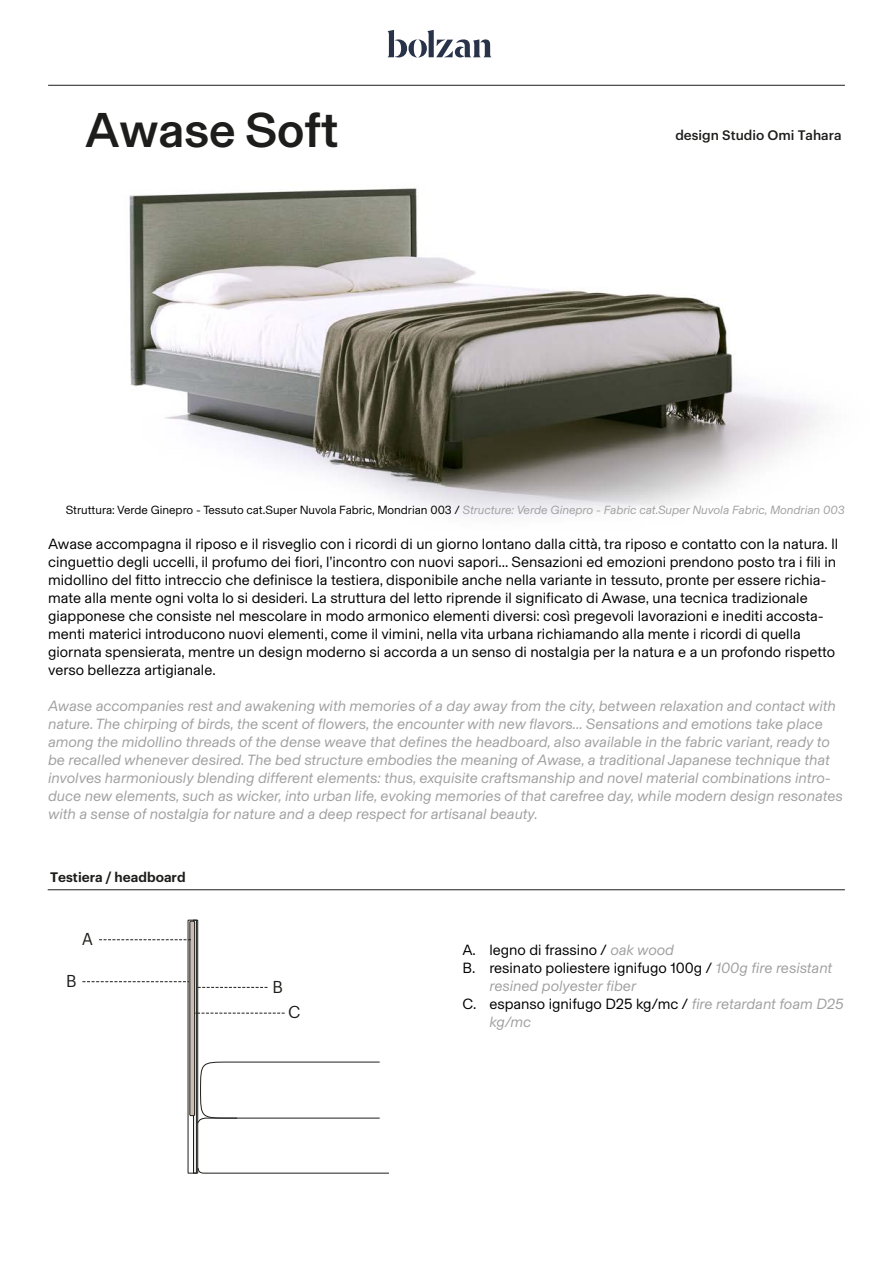
<style>
.page{position:relative;width:893px;height:1263px;background:#fff}
.page>*{position:absolute;margin:0;border:0;box-sizing:border-box;transform-origin:0 0}
.t1{font:500 49.5px "Basel Grotesk";color:#1d1d1b}
.t2{font:16.8px "Graphik";color:#1d1d1b}
.t3{font:15px/18px "Basel Grotesk";color:#000}
.t4{font:italic 15px/18px "Basel Grotesk";color:#a0a0a0}
.t5{font:500 13.5px "Graphik";color:#1d1d1b}
.t6{font:600 13.5px "Graphik";color:#1d1d1b}
.t7{font:12px "Basel Grotesk";color:#000}
.s1{font-style:italic;color:#a0a0a0}
</style>
<div class="page">
<img style="left:129px;top:188px;width:689px;height:328px">
<hr style="left:48px;top:889px;width:797px;height:1px;background:#1d1d1b">
<svg style="left:388px;top:30px;width:103px;height:27px"></svg>
<hr style="left:48px;top:85px;width:797px;height:1px;background:#1d1d1b">
<div style="left:193px;top:920px;width:4px;height:253px;border:1px solid #1d1d1b"></div>
<div style="left:193px;top:920px;width:5px;height:253px;border:1px solid #1d1d1b"></div>
<div style="left:188px;top:920px;width:6px;height:253px;border:1px solid #1d1d1b"></div>
<svg style="left:197px;top:1168px;width:192px;height:5px"></svg>
<svg style="left:197px;top:1062px;width:183px;height:61px"></svg>
<svg style="left:197px;top:987px;width:70px;height:1px"></svg>
<svg style="left:195px;top:1013px;width:90px;height:1px"></svg>
<div style="left:190px;top:921px;width:5px;height:194px;background:#cabcb1"></div>
<div style="left:190px;top:921px;width:5px;height:195px;border:1px solid #1d1d1b"></div>
<svg style="left:99px;top:939px;width:93px;height:1px"></svg>
<svg style="left:82px;top:981px;width:107px;height:1px"></svg>
<h1 class="t1" style="left:85px;top:96px;width:255px">Awase Soft</h1>
<p class="t5" style="left:675px;top:125px;width:168px">design Studio Omi Tahara</p>
<p class="t7" style="left:66px;top:501px;width:781px">Struttura: Verde Ginepro - Tessuto cat.Super Nuvola Fabric, Mondrian 003 / <span class="s1">Structure: Verde Ginepro - Fabric cat.Super Nuvola Fabric, Mondrian 003</span></p>
<p class="t3" style="left:48px;top:534px;width:791px">Awase accompagna il riposo e il risveglio con i ricordi di un giorno lontano dalla città, tra riposo e contatto con la natura. Il cinguettio degli uccelli, il profumo dei fiori, l’incontro con nuovi sapori... Sensazioni ed emozioni prendono posto tra i fili in midollino del fitto intreccio che definisce la testiera, disponibile anche nella variante in tessuto, pronte per essere richia&shy;mate alla mente ogni volta lo si desideri. La struttura del letto riprende il significato di Awase, una tecnica tradizionale giapponese che consiste nel mescolare in modo armonico elementi diversi: così pregevoli lavorazioni e inediti accosta&shy;menti materici introducono nuovi elementi, come il vimini, nella vita urbana richiamando alla mente i ricordi di quella giornata spensierata, mentre un design moderno si accorda a un senso di nostalgia per la natura e a un profondo rispetto verso bellezza artigianale.</p>
<p class="t4" style="left:48px;top:696px;width:796px">Awase accompanies rest and awakening with memories of a day away from the city, between relaxation and contact with nature. The chirping of birds, the scent of flowers, the encounter with new flavors... Sensations and emotions take place among the midollino threads of the dense weave that defines the headboard, also available in the fabric variant, ready to be recalled whenever desired. The bed structure embodies the meaning of Awase, a traditional Japanese technique that involves harmoniously blending different elements: thus, exquisite craftsmanship and novel material combinations intro&shy;duce new elements, such as wicker, into urban life, evoking memories of that carefree day, while modern design resonates with a sense of nostalgia for nature and a deep respect for artisanal beauty.</p>
<p class="t6" style="left:50px;top:867px;width:137px">Testiera / headboard</p>
<p class="t2" style="left:82px;top:926px;width:13px">A</p>
<p class="t2" style="left:66px;top:968px;width:12px">B</p>
<p class="t2" style="left:273px;top:974px;width:12px">B</p>
<p class="t2" style="left:288px;top:1000px;width:14px">C</p>
<p class="t3" style="left:462px;top:940px;width:213px">A. legno di frassino / <span class="s1">oak wood</span></p>
<p class="t3" style="left:462px;top:958px;width:371px">B. resinato poliestere ignifugo 100g / <span class="s1">100g fire resistant</span></p>
<p class="t4" style="left:489px;top:976px;width:148px">resined polyester fiber</p>
<p class="t3" style="left:462px;top:994px;width:383px">C. espanso ignifugo D25 kg/mc / <span class="s1">fire retardant foam D25</span></p>
<p class="t4" style="left:489px;top:1012px;width:43px">kg/mc</p>
</div>
